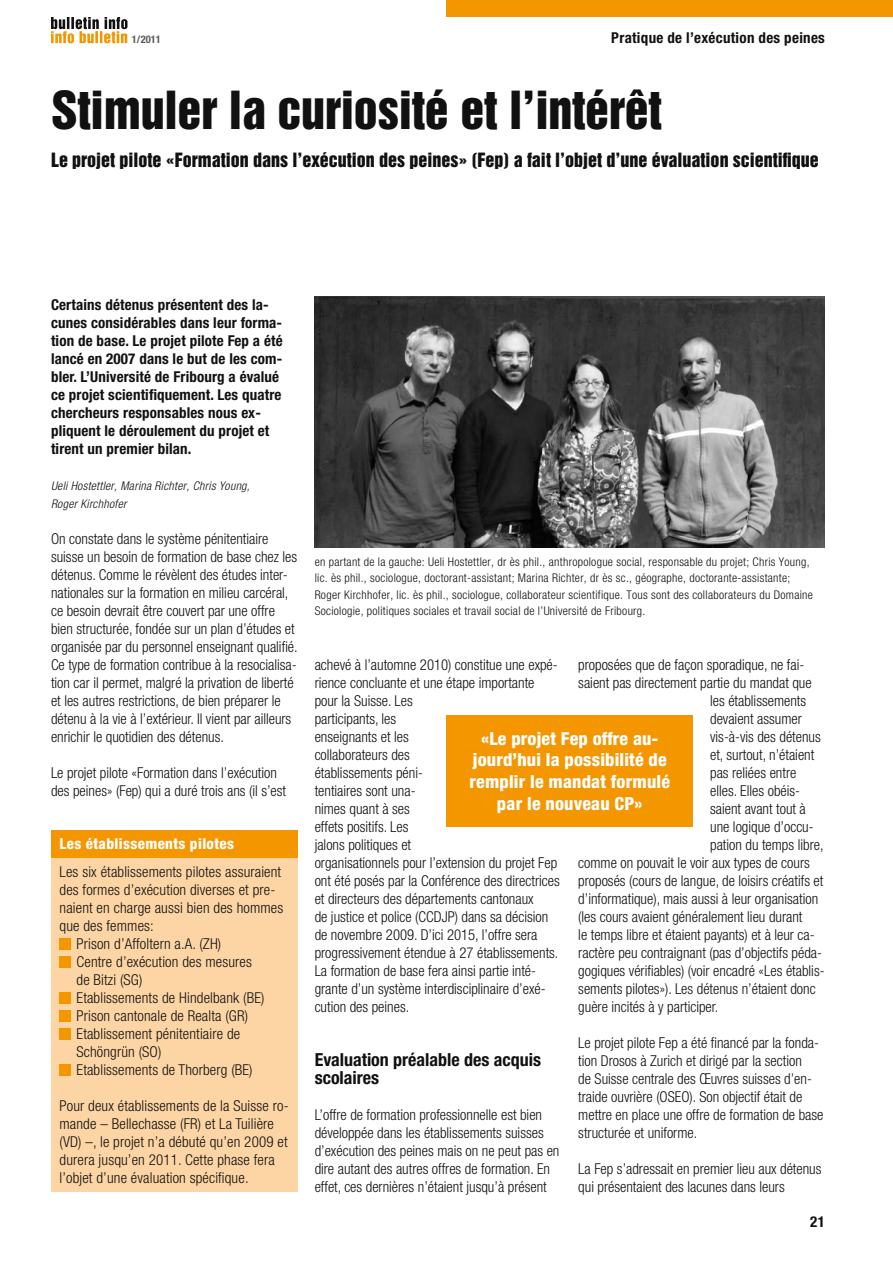
<style>
.page{position:relative;width:893px;height:1263px;background:#fff}
.page>*{position:absolute;margin:0;border:0;box-sizing:border-box;transform-origin:0 0}
._01_Haupttitel{font:48px "Helvetica Inserat LT Std";letter-spacing:-.005em;color:#111}
._02_Haupttitel_Zusat{font:18px "Helvetica Inserat LT Std";color:#111}
._07_Zitate{font:800 condensed 18px/21.6px "Helvetica Neue LT Std";letter-spacing:.01em;color:#fff;text-align:center}
._06_Untertitel{font:700 condensed 18px/18px "Helvetica Neue LT Std";color:#111}
._03_Grundtext{font:300 condensed 15px/18px "Helvetica Neue LT Std";color:#111}
._12_Text_in_Box{font:300 condensed 15px/18px "Helvetica Neue LT Std";letter-spacing:.01em;color:#111}
._05_Lead{font:700 condensed 15px/18px "Helvetica Neue LT Std";letter-spacing:.01em;color:#111}
._00_Abschnitt_rechts{font:700 condensed 15px "Helvetica Neue LT Std";letter-spacing:.02em;color:#111}
._11_Titel_in_Box{font:800 condensed 15px "Helvetica Neue LT Std";letter-spacing:.025em;color:#fff}
._08_Bildlegende{font:300 condensed 12px/16.5px "Helvetica Neue LT Std";letter-spacing:.025em;color:#111}
._04_Autor{font:italic 300 condensed 12px/18px "Helvetica Neue LT Std";letter-spacing:.025em;color:#111}
.t1{font:700 condensed 10.5px "Helvetica Neue LT Std";color:#5a5a58}
</style>
<div class="page">
<div style="left:446px;top:0;width:447px;height:17px;background:#f49600"></div>
<svg style="left:51px;top:17px;width:77px;height:26px"></svg>
<img style="left:315px;top:297px;width:510px;height:251px">
<div style="left:51px;top:830px;width:247px;height:28px;background:#f49600"></div>
<div style="left:51px;top:858px;width:247px;height:334px;background:#fdd5a5"></div>
<div style="left:60px;top:938px;width:11px;height:11px;background:#f49600"></div>
<div style="left:60px;top:956px;width:11px;height:11px;background:#f49600"></div>
<div style="left:60px;top:992px;width:11px;height:11px;background:#f49600"></div>
<div style="left:60px;top:1010px;width:11px;height:11px;background:#f49600"></div>
<div style="left:60px;top:1028px;width:11px;height:11px;background:#f49600"></div>
<div style="left:60px;top:1064px;width:11px;height:11px;background:#f49600"></div>
<div style="left:446px;top:715px;width:247px;height:112px;background:#f49600"></div>
<p class="t1" style="left:132px;top:33px;width:31px">1/2011</p>
<p class="_00_Abschnitt_rechts" style="left:611px;top:29px;width:215px">Pratique de l’exécution des peines</p>
<p class="_01_Haupttitel" style="left:51px;top:82px;width:612px">Stimuler la curiosité et l’intérêt</p>
<p class="_02_Haupttitel_Zusat" style="left:51px;top:149px;width:769px">Le projet pilote «Formation dans l’exécution des peines» (Fep) a fait l’objet d’une évaluation scientifique</p>
<p class="_05_Lead" style="left:51px;top:295px;width:233px">Certains détenus présentent des la&shy;cunes considérables dans leur forma&shy;tion de base. Le projet pilote Fep a été lancé en 2007 dans le but de les com&shy;bler. L’Université de Fribourg a évalué ce projet scientifiquement. Les quatre chercheurs responsables nous ex&shy;pliquent le déroulement du projet et tirent un premier bilan.</p>
<p class="_04_Autor" style="left:51px;top:477px;width:200px">Ueli Hostettler, Marina Richter, Chris Young,<br>Roger Kirchhofer</p>
<p class="_03_Grundtext" style="left:51px;top:529px;width:248px">On constate dans le système pénitentiaire suisse un besoin de formation de base chez les détenus. Comme le révèlent des études inter&shy;nationales sur la formation en milieu carcéral, ce besoin devrait être couvert par une offre bien structurée, fondée sur un plan d’études et organisée par du personnel enseignant qualifié.<br>Ce type de formation contribue à la resocialisa&shy;tion car il permet, malgré la privation de liberté et les autres restrictions, de bien préparer le détenu à la vie à l’extérieur. Il vient par ailleurs enrichir le quotidien des détenus.</p>
<p class="_03_Grundtext" style="left:51px;top:763px;width:237px">Le projet pilote «Formation dans l’exécution des peines» (Fep) qui a duré trois ans (il s’est</p>
<p class="_11_Titel_in_Box" style="left:60px;top:835px;width:176px">Les établissements pilotes</p>
<p class="_12_Text_in_Box" style="left:60px;top:863px;width:225px">Les six établissements pilotes assuraient des formes d’exécution diverses et pre&shy;naient en charge aussi bien des hommes que des femmes:</p>
<p class="_12_Text_in_Box" style="left:77px;top:935px;width:146px">Prison d’Affoltern a.A. (ZH)</p>
<p class="_12_Text_in_Box" style="left:77px;top:953px;width:177px">Centre d’exécution des mesures de Bitzi (SG)</p>
<p class="_12_Text_in_Box" style="left:77px;top:989px;width:189px">Etablissements de Hindelbank (BE)</p>
<p class="_12_Text_in_Box" style="left:77px;top:1007px;width:173px">Prison cantonale de Realta (GR)</p>
<p class="_12_Text_in_Box" style="left:77px;top:1025px;width:165px">Etablissement pénitentiaire de<br>Schöngrün (SO)</p>
<p class="_12_Text_in_Box" style="left:77px;top:1061px;width:178px">Etablissements de Thorberg (BE)</p>
<p class="_12_Text_in_Box" style="left:60px;top:1097px;width:231px">Pour deux établissements de la Suisse ro&shy;mande – Bellechasse (FR) et La Tuilière (VD) –, le projet n’a débuté qu’en 2009 et durera jusqu’en 2011. Cette phase fera l’objet d’une évaluation spécifique.</p>
<p class="_08_Bildlegende" style="left:315px;top:553px;width:500px">en partant de la gauche: Ueli Hostettler, dr ès phil., anthropologue social, responsable du projet; Chris Young, lic. ès phil., sociologue, doctorant-assistant; Marina Richter, dr ès sc., géographe, doctorante-assistante; Roger Kirchhofer, lic. ès phil., sociologue, collaborateur scientifique. Tous sont des collaborateurs du Domaine Sociologie, politiques sociales et travail social de l’Université de Fribourg.</p>
<p class="_03_Grundtext" style="left:315px;top:655px;width:247px">achevé à l’automne 2010) constitue une expé&shy;rience concluante et une étape importante pour la Suisse. Les<br>participants, les<br>enseignants et les<br>collaborateurs des<br>établissements péni-<br>tentiaires sont una-<br>nimes quant à ses<br>effets positifs. Les<br>jalons politiques et<br>organisationnels pour l’extension du projet Fep ont été posés par la Conférence des directrices et directeurs des départements cantonaux<br>de justice et police (CCDJP) dans sa décision de novembre 2009. D’ici 2015, l’offre sera progressivement étendue à 27 établissements.<br>La formation de base fera ainsi partie inté&shy;grante d’un système interdisciplinaire d’exé&shy;cution des peines.</p>
<p class="_06_Untertitel" style="left:315px;top:1050px;width:228px">Evaluation préalable des acquis scolaires</p>
<p class="_03_Grundtext" style="left:315px;top:1105px;width:246px">L’offre de formation professionnelle est bien développée dans les établissements suisses d’exécution des peines mais on ne peut pas en dire autant des autres offres de formation. En effet, ces dernières n’étaient jusqu’à présent</p>
<p class="_03_Grundtext" style="left:578px;top:655px;width:228px">proposées que de façon sporadique, ne fai-</p>
<p class="_03_Grundtext" style="left:578px;top:673px;width:235px">saient pas directement partie du mandat que</p>
<p class="_03_Grundtext" style="left:710px;top:691px;width:98px">les établissements</p>
<p class="_03_Grundtext" style="left:710px;top:709px;width:93px">devaient assumer</p>
<p class="_03_Grundtext" style="left:710px;top:727px;width:112px">vis-à-vis des détenus</p>
<p class="_03_Grundtext" style="left:710px;top:745px;width:106px">et, surtout, n’étaient</p>
<p class="_03_Grundtext" style="left:710px;top:763px;width:88px">pas reliées entre</p>
<p class="_03_Grundtext" style="left:710px;top:781px;width:91px">elles. Elles obéis-</p>
<p class="_03_Grundtext" style="left:710px;top:799px;width:97px">saient avant tout à</p>
<p class="_03_Grundtext" style="left:710px;top:817px;width:105px">une logique d’occu-</p>
<p class="_03_Grundtext" style="left:710px;top:835px;width:115px">pation du temps libre,</p>
<p class="_03_Grundtext" style="left:578px;top:853px;width:233px">comme on pouvait le voir aux types de cours</p>
<p class="_03_Grundtext" style="left:578px;top:871px;width:247px">proposés (cours de langue, de loisirs créatifs et</p>
<p class="_03_Grundtext" style="left:578px;top:889px;width:241px">d’informatique), mais aussi à leur organisation</p>
<p class="_03_Grundtext" style="left:578px;top:907px;width:226px">(les cours avaient généralement lieu durant</p>
<p class="_03_Grundtext" style="left:578px;top:925px;width:238px">le temps libre et étaient payants) et à leur ca-</p>
<p class="_03_Grundtext" style="left:578px;top:943px;width:245px">ractère peu contraignant (pas d’objectifs péda-</p>
<p class="_03_Grundtext" style="left:578px;top:961px;width:248px">gogiques vérifiables) (voir encadré «Les établis-</p>
<p class="_03_Grundtext" style="left:578px;top:979px;width:239px">sements pilotes»). Les détenus n’étaient donc</p>
<p class="_03_Grundtext" style="left:578px;top:997px;width:142px">guère incités à y participer.</p>
<p class="_03_Grundtext" style="left:578px;top:1033px;width:247px">Le projet pilote Fep a été financé par la fonda&shy;tion Drosos à Zurich et dirigé par la section<br>de Suisse centrale des Œuvres suisses d’en&shy;traide ouvrière (OSEO). Son objectif était de mettre en place une offre de formation de base structurée et uniforme.</p>
<p class="_03_Grundtext" style="left:578px;top:1159px;width:245px">La Fep s’adressait en premier lieu aux détenus qui présentaient des lacunes dans leurs</p>
<p class="_07_Zitate" style="left:470px;top:727px;width:202px">«Le projet Fep offre au&shy;jourd’hui la possibilité de remplir le mandat formulé par le nouveau CP»</p>
<p class="_05_Lead" style="left:810px;top:1212px;width:16px">21</p>
</div>
